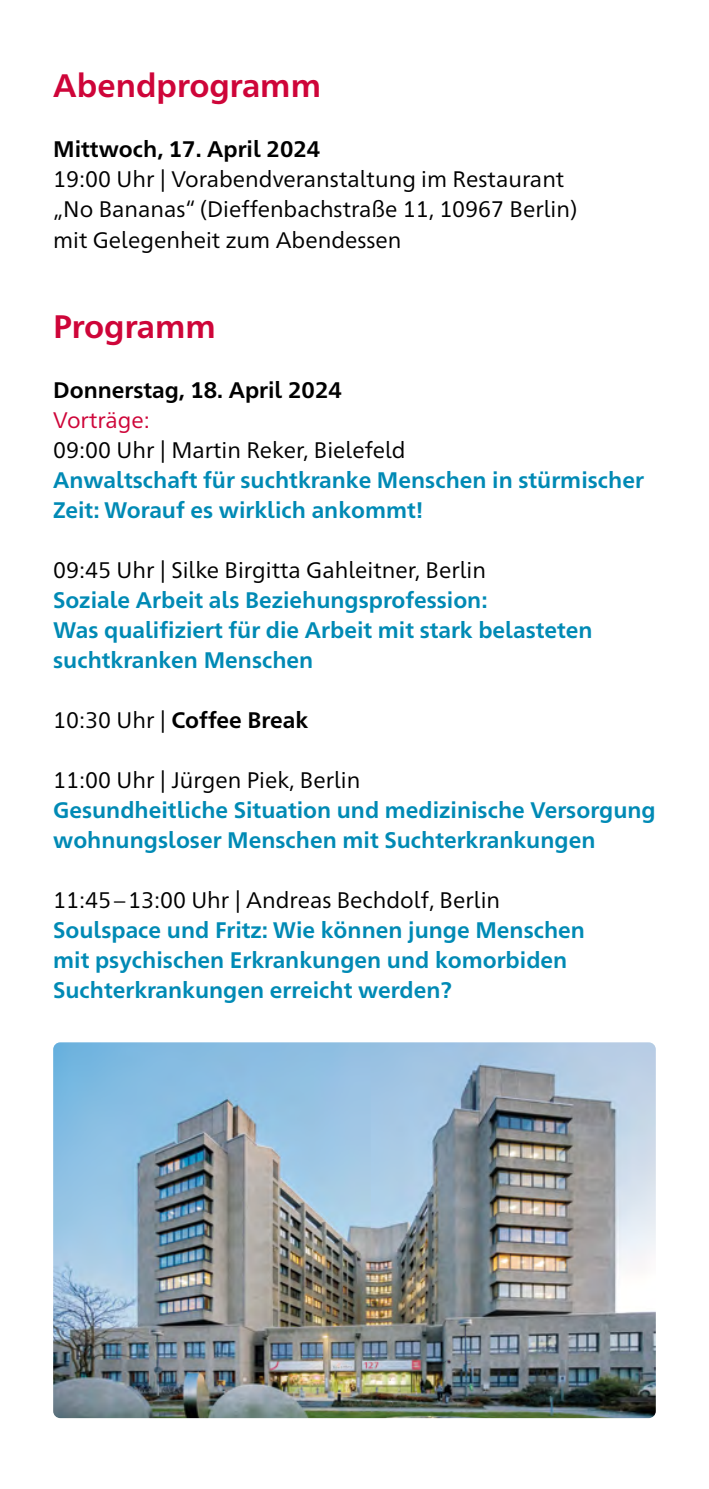
<style>
.page{position:relative;width:709px;height:1489px;background:#fff}
.page>*{position:absolute;margin:0;border:0;box-sizing:border-box;transform-origin:0 0}
.t1{font:700 32.5px "Frutiger Neue 1450 Pro";color:#ce0539}
.t2{font:700 22.5px/30px "Frutiger Neue 1450 Pro";color:#008ab5}
.t3{font:22.5px/30px "Frutiger Neue 1450 Pro";color:#000}
.t4{font:700 22.5px "Frutiger Neue 1450 Pro";color:#000}
.t5{font:22.5px "Frutiger Neue 1450 Pro";color:#ce0539}
.s1{font-weight:400}
</style>
<div class="page">
<img style="left:53px;top:1042px;width:603px;height:375px">
<p class="t1" style="left:53px;top:62px;width:269px">Abendprogramm</p>
<p class="t4" style="left:53px;top:133px;width:268px">Mittwoch, 17. April 2024</p>
<p class="t3" style="left:53px;top:163px;width:526px">19:00 Uhr | Vorabendveranstaltung im Restaurant „No Bananas“ (Dieffenbachstraße 11, 10967 Berlin) mit Gelegenheit zum Abendessen</p>
<p class="t1" style="left:53px;top:302px;width:164px">Programm</p>
<p class="t4" style="left:53px;top:373px;width:290px">Donnerstag, 18. April 2024</p>
<p class="t5" style="left:53px;top:403px;width:98px">Vorträge:</p>
<p class="t3" style="left:53px;top:433px;width:354px">09:00 Uhr | Martin Reker, Bielefeld</p>
<p class="t2" style="left:53px;top:463px;width:592px">Anwaltschaft für suchtkranke Menschen in stürmischer<br>Zeit: Worauf es wirklich ankommt!</p>
<p class="t3" style="left:53px;top:553px;width:434px">09:45 Uhr | Silke Birgitta Gahleitner, Berlin</p>
<p class="t2" style="left:53px;top:583px;width:541px">Soziale Arbeit als Beziehungsprofession:<br>Was qualifiziert für die Arbeit mit stark belasteten suchtkranken Menschen</p>
<p class="t4" style="left:53px;top:703px;width:256px"><span class="s1">10:30 Uhr |</span> Coffee Break</p>
<p class="t3" style="left:53px;top:763px;width:309px">11:00 Uhr | Jürgen Piek, Berlin</p>
<p class="t2" style="left:53px;top:793px;width:604px">Gesundheitliche Situation und medizinische Versorgung wohnungsloser Menschen mit Suchterkrankungen</p>
<p class="t3" style="left:53px;top:883px;width:448px">11:45–13:00 Uhr | Andreas Bechdolf, Berlin</p>
<p class="t2" style="left:53px;top:913px;width:533px">Soulspace und Fritz: Wie können junge Menschen mit psychischen Erkrankungen und komorbiden<br>Suchterkrankungen erreicht werden?</p>
</div>
